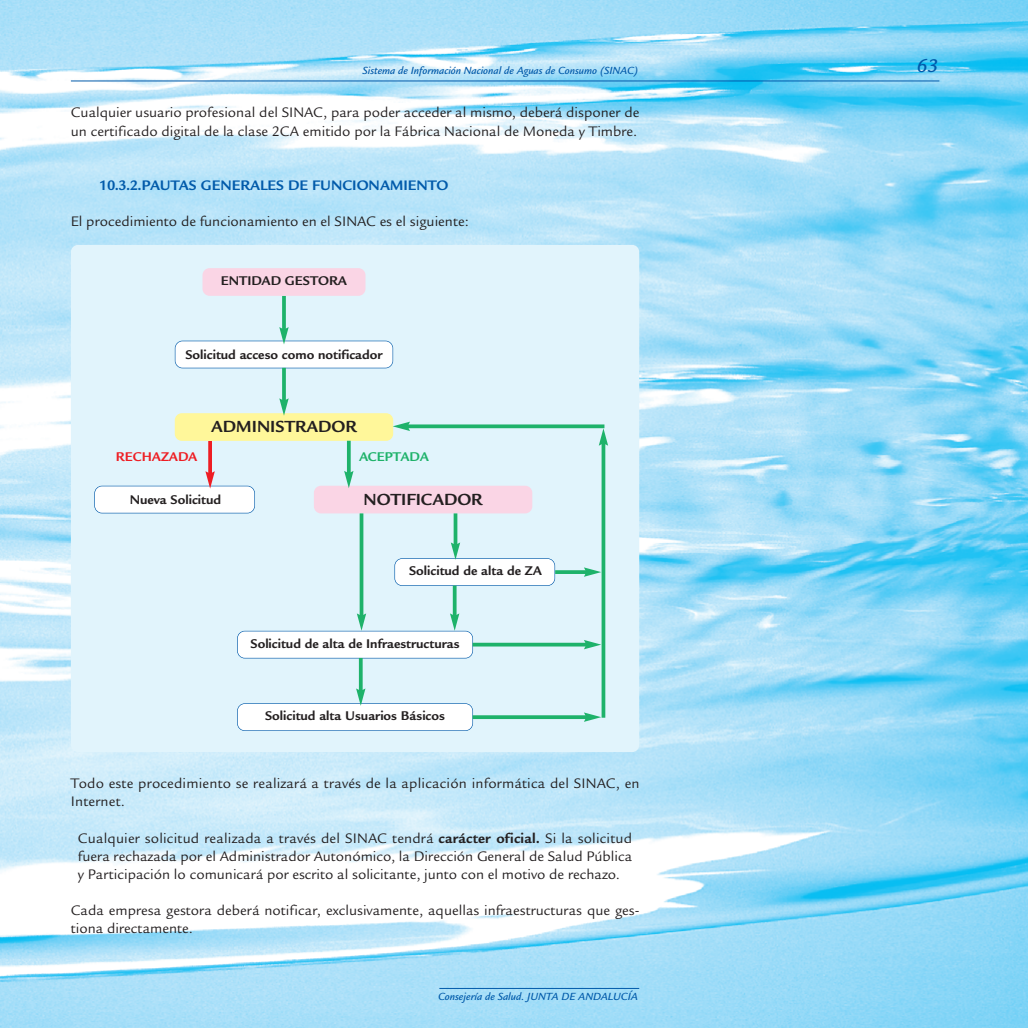
<style>
.page{position:relative;width:1028px;height:1028px;background:#fff}
.page>*{position:absolute;margin:0;border:0;box-sizing:border-box;transform-origin:0 0}
.t1{font:italic 500 20px "Legacy Sans";color:#015aaa}
.t2{font:700 17.5px "Legacy Sans";color:#231f20}
.t3{font:15px/18.1px "Legacy Sans";color:#231f20}
.t4{font:700 15px "Legacy Sans";color:#015aaa}
.t5{font:700 13.75px "Legacy Sans";color:#231f20}
.t6{font:700 13.75px "Legacy Sans";color:#ee1d23}
.t7{font:700 13.75px "Legacy Sans";color:#1eb26a}
.t8{font:italic 500 11.25px "Legacy Sans";color:#015aaa}
.s1{font-weight:700}
</style>
<div class="page">
<img style="left:0;top:0;width:1028px;height:1028px">
<hr style="left:439px;top:988px;width:200px;height:1px;background:#015aaa">
<hr style="left:71px;top:80px;width:868px;height:1px;background:#015aaa">
<div style="left:71px;top:245px;width:568px;height:507px;background:#e1f4fc;border-radius:7px"></div>
<div style="left:202px;top:268px;width:163px;height:28px;background:#fad5e5;border-radius:7px"></div>
<div style="left:175px;top:341px;width:218px;height:27px;background:#fff;border-radius:7px"></div>
<div style="left:175px;top:341px;width:218px;height:27px;border:1px solid #015aaa;border-radius:8px"></div>
<div style="left:175px;top:413px;width:218px;height:28px;background:#fff79a;border-radius:7px"></div>
<div style="left:314px;top:486px;width:218px;height:27px;background:#fad5e5;border-radius:7px"></div>
<div style="left:237px;top:703px;width:236px;height:27px;background:#fff;border-radius:7px"></div>
<div style="left:237px;top:703px;width:236px;height:28px;border:1px solid #015aaa;border-radius:8px"></div>
<div style="left:237px;top:631px;width:236px;height:27px;background:#fff;border-radius:7px"></div>
<div style="left:237px;top:631px;width:236px;height:27px;border:1px solid #015aaa;border-radius:8px"></div>
<div style="left:395px;top:558px;width:160px;height:27px;background:#fff;border-radius:7px"></div>
<div style="left:394px;top:558px;width:161px;height:28px;border:1px solid #015aaa;border-radius:8px"></div>
<div style="left:95px;top:486px;width:160px;height:27px;background:#fff;border-radius:7px"></div>
<div style="left:94px;top:486px;width:161px;height:27px;border:1px solid #015aaa;border-radius:8px"></div>
<svg style="left:472px;top:715px;width:112px;height:4px"></svg>
<svg style="left:584px;top:712px;width:17px;height:10px"></svg>
<svg style="left:472px;top:642px;width:112px;height:4px"></svg>
<svg style="left:584px;top:640px;width:17px;height:9px"></svg>
<svg style="left:555px;top:570px;width:29px;height:4px"></svg>
<svg style="left:584px;top:567px;width:17px;height:10px"></svg>
<svg style="left:601px;top:445px;width:4px;height:272px"></svg>
<svg style="left:599px;top:428px;width:9px;height:17px"></svg>
<svg style="left:410px;top:424px;width:194px;height:4px"></svg>
<svg style="left:393px;top:421px;width:17px;height:10px"></svg>
<svg style="left:282px;top:296px;width:4px;height:31px"></svg>
<svg style="left:279px;top:327px;width:10px;height:17px"></svg>
<svg style="left:282px;top:368px;width:4px;height:30px"></svg>
<svg style="left:279px;top:398px;width:10px;height:18px"></svg>
<svg style="left:347px;top:441px;width:4px;height:30px"></svg>
<svg style="left:344px;top:471px;width:9px;height:17px"></svg>
<svg style="left:453px;top:513px;width:4px;height:29px"></svg>
<svg style="left:451px;top:542px;width:9px;height:18px"></svg>
<svg style="left:359px;top:658px;width:4px;height:30px"></svg>
<svg style="left:356px;top:688px;width:9px;height:18px"></svg>
<svg style="left:359px;top:513px;width:4px;height:100px"></svg>
<svg style="left:357px;top:613px;width:9px;height:18px"></svg>
<hr style="left:453px;top:585px;width:3px;height:31px;background:#1eb26a">
<svg style="left:450px;top:613px;width:9px;height:18px"></svg>
<svg style="left:208px;top:441px;width:4px;height:30px"></svg>
<svg style="left:205px;top:471px;width:10px;height:17px"></svg>
<p class="t8" style="left:362px;top:66px;width:277px">Sistema de Información Nacional de Aguas de Consumo (SINAC)</p>
<h1 class="t1" style="left:916px;top:58px;width:23px">63</h1>
<p class="t3" style="left:71px;top:105px;width:570px">Cualquier usuario profesional del SINAC, para poder acceder al mismo, deberá disponer de un certificado digital de la clase 2CA emitido por la Fábrica Nacional de Moneda y Timbre.</p>
<p class="t4" style="left:99px;top:180px;width:351px">10.3.2.PAUTAS GENERALES DE FUNCIONAMIENTO</p>
<p class="t3" style="left:71px;top:214px;width:399px">El procedimiento de funcionamiento en el SINAC es el siguiente:</p>
<p class="t5" style="left:221px;top:276px;width:128px">ENTIDAD GESTORA</p>
<p class="t5" style="left:185px;top:349px;width:198px">Solicitud acceso como notificador</p>
<p class="t6" style="left:116px;top:452px;width:83px">RECHAZADA</p>
<p class="t2" style="left:211px;top:420px;width:147px">ADMINISTRADOR</p>
<p class="t7" style="left:359px;top:452px;width:71px">ACEPTADA</p>
<p class="t5" style="left:130px;top:494px;width:93px">Nueva Solicitud</p>
<p class="t2" style="left:363px;top:492px;width:120px">NOTIFICADOR</p>
<p class="t5" style="left:409px;top:565px;width:134px">Solicitud de alta de ZA</p>
<p class="t5" style="left:250px;top:638px;width:211px">Solicitud de alta de Infraestructuras</p>
<p class="t5" style="left:265px;top:710px;width:181px">Solicitud alta Usuarios Básicos</p>
<p class="t3" style="left:71px;top:776px;width:570px">Todo este procedimiento se realizará a través de la aplicación informática del SINAC, en<br>Internet.</p>
<p class="t3" style="left:78px;top:830px;width:556px;text-align:justify">Cualquier solicitud realizada a través del SINAC tendrá <span class="s1">carácter oficial.</span> Si la solicitud fuera rechazada por el Administrador Autonómico, la Dirección General de Salud Pública y Participación lo comunicará por escrito al solicitante, junto con el motivo de rechazo.</p>
<p class="t3" style="left:71px;top:903px;width:570px">Cada empresa gestora deberá notificar, exclusivamente, aquellas infraestructuras que ges&shy;tiona directamente.</p>
<p class="t8" style="left:438px;top:992px;width:201px">Consejería de Salud. JUNTA DE ANDALUCÍA</p>
</div>
